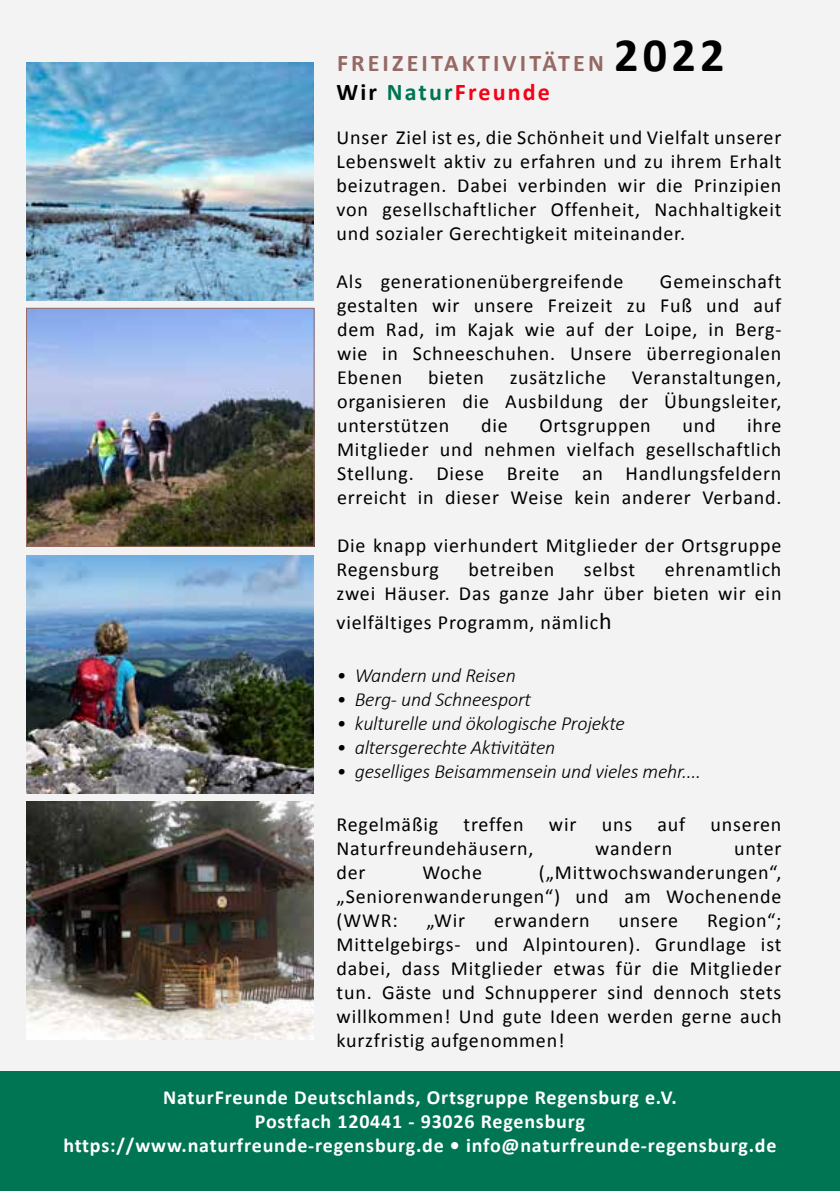
<style>
.page{position:relative;width:840px;height:1191px;background:#fff}
.page>*{position:absolute;margin:0;border:0;box-sizing:border-box;transform-origin:0 0}
.t1{font:700 24px/28.8px "Calibri";letter-spacing:.09em;color:#966964}
.t2{font:20px/24px "Calibri";letter-spacing:.04em;color:#000;text-align:justify}
.t3{font:700 20px/24px "Calibri";letter-spacing:.04em;color:#fff;text-align:center}
.t4{font:italic 300 20px "Calibri";letter-spacing:-.01em;color:#000}
.s1{font-size:48px;color:#000}
.s2{color:#000}
.s3{color:#007553}
.s4{color:#f60117}
.s5{font-size:24px}
</style>
<div class="page">
<div style="left:0;top:0;width:839px;height:1191px;background:#f3f3f3"></div>
<div style="left:0;top:1071px;width:839px;height:119px;background:#007553"></div>
<img style="left:26px;top:62px;width:288px;height:238px">
<img style="left:28px;top:310px;width:284px;height:234px">
<div style="left:26px;top:308px;width:288px;height:238px;border:1px solid #966964"></div>
<img style="left:26px;top:555px;width:288px;height:238px">
<img style="left:26px;top:801px;width:288px;height:238px">
<p class="t1" style="left:336px;top:48px;width:389px">freizeitaktivitäten <span class="s1">2022<br></span><span class="s2">Wir</span> <span class="s3">Natur</span><span class="s4">Freunde</span></p>
<p class="t2" style="left:336px;top:125px;width:446px">Unser Ziel ist es, die Schönheit und Vielfalt unserer Lebenswelt aktiv zu erfahren und zu ihrem Erhalt beizutragen. Dabei verbinden wir die Prinzipien von gesellschaftlicher Offenheit, Nachhaltigkeit und sozialer Gerechtigkeit miteinander.</p>
<p class="t2" style="left:336px;top:269px;width:288px">Als generationenübergreifende</p>
<p class="t2" style="left:337px;top:269px;width:445px;text-indent:323px">Gemeinschaft gestalten wir unsere Freizeit zu Fuß und auf dem Rad, im Kajak wie auf der Loipe, in Berg&shy;wie in Schneeschuhen. Unsere überregionalen Ebenen</p>
<p class="t2" style="left:337px;top:365px;width:445px;text-indent:294px">Veranstaltungen, organisieren die Ausbildung der Übungsleiter, unterstützen</p>
<p class="t2" style="left:428px;top:365px;width:57px">bieten</p>
<p class="t2" style="left:509px;top:365px;width:98px">zusätzliche</p>
<p class="t2" style="left:337px;top:413px;width:445px;text-indent:410px">ihre Mitglieder und nehmen vielfach gesellschaftlich Stellung. Diese Breite an Handlungsfeldern erreicht in dieser Weise kein anderer Verband.</p>
<p class="t2" style="left:336px;top:533px;width:446px">Die knapp vierhundert Mitglieder der Ortsgruppe<br>Regensburg</p>
<p class="t2" style="left:480px;top:413px;width:28px">die</p>
<p class="t2" style="left:539px;top:413px;width:113px">Ortsgruppen</p>
<p class="t2" style="left:682px;top:413px;width:35px">und</p>
<p class="t2" style="left:336px;top:557px;width:446px;text-align:right">ehrenamtlich<br>zwei Häuser. Das ganze Jahr über bieten wir ein</p>
<p class="t2" style="left:336px;top:610px;width:276px">vielfältiges Programm, nämlic<span class="s5">h</span></p>
<p class="t4" style="left:336px;top:663px;width:181px">• Wandern und Reisen</p>
<p class="t4" style="left:336px;top:687px;width:196px">• Berg- und Schneesport</p>
<p class="t4" style="left:336px;top:711px;width:290px">• kulturelle und ökologische Projekte</p>
<p class="t4" style="left:336px;top:735px;width:220px">• altersgerechte Aktivitäten</p>
<p class="t4" style="left:336px;top:759px;width:366px">• geselliges Beisammensein und vieles mehr....</p>
<p class="t2" style="left:336px;top:812px;width:103px">Regelmäßig</p>
<p class="t2" style="left:463px;top:812px;width:61px">treffen</p>
<p class="t2" style="left:548px;top:812px;width:29px">wir</p>
<p class="t2" style="left:601px;top:812px;width:32px">uns</p>
<p class="t2" style="left:657px;top:812px;width:29px">auf</p>
<p class="t2" style="left:710px;top:812px;width:72px">unseren</p>
<p class="t2" style="left:336px;top:836px;width:198px">Naturfreundehäusern,</p>
<p class="t2" style="left:595px;top:836px;width:78px">wandern</p>
<p class="t2" style="left:733px;top:836px;width:49px">unter</p>
<p class="t2" style="left:336px;top:860px;width:31px">der</p>
<p class="t2" style="left:422px;top:860px;width:61px">Woche</p>
<p class="t2" style="left:468px;top:557px;width:87px">betreiben</p>
<p class="t2" style="left:583px;top:557px;width:53px">selbst</p>
<p class="t2" style="left:336px;top:860px;width:446px;text-indent:202px">(„Mittwochswanderungen“, „Seniorenwanderungen“) und am Wochenende (WWR:</p>
<p class="t2" style="left:336px;top:908px;width:446px;text-indent:370px">Region“; Mittelgebirgs- und Alpintouren). Grundlage ist dabei, dass Mitglieder etwas für die Mitglieder tun. Gäste und Schnupperer sind dennoch stets willkommen! Und gute Ideen werden gerne auch kurzfristig aufgenommen!</p>
<p class="t2" style="left:426px;top:908px;width:40px">„Wir</p>
<p class="t2" style="left:494px;top:908px;width:97px">erwandern</p>
<p class="t2" style="left:618px;top:908px;width:61px">unsere</p>
<p class="t3" style="left:63px;top:1085px;width:714px">NaturFreunde Deutschlands, Ortsgruppe Regensburg e.V.<br>Postfach 120441 - 93026 Regensburg https://www.naturfreunde-regensburg.de • info@naturfreunde-regensburg.de</p>
</div>
